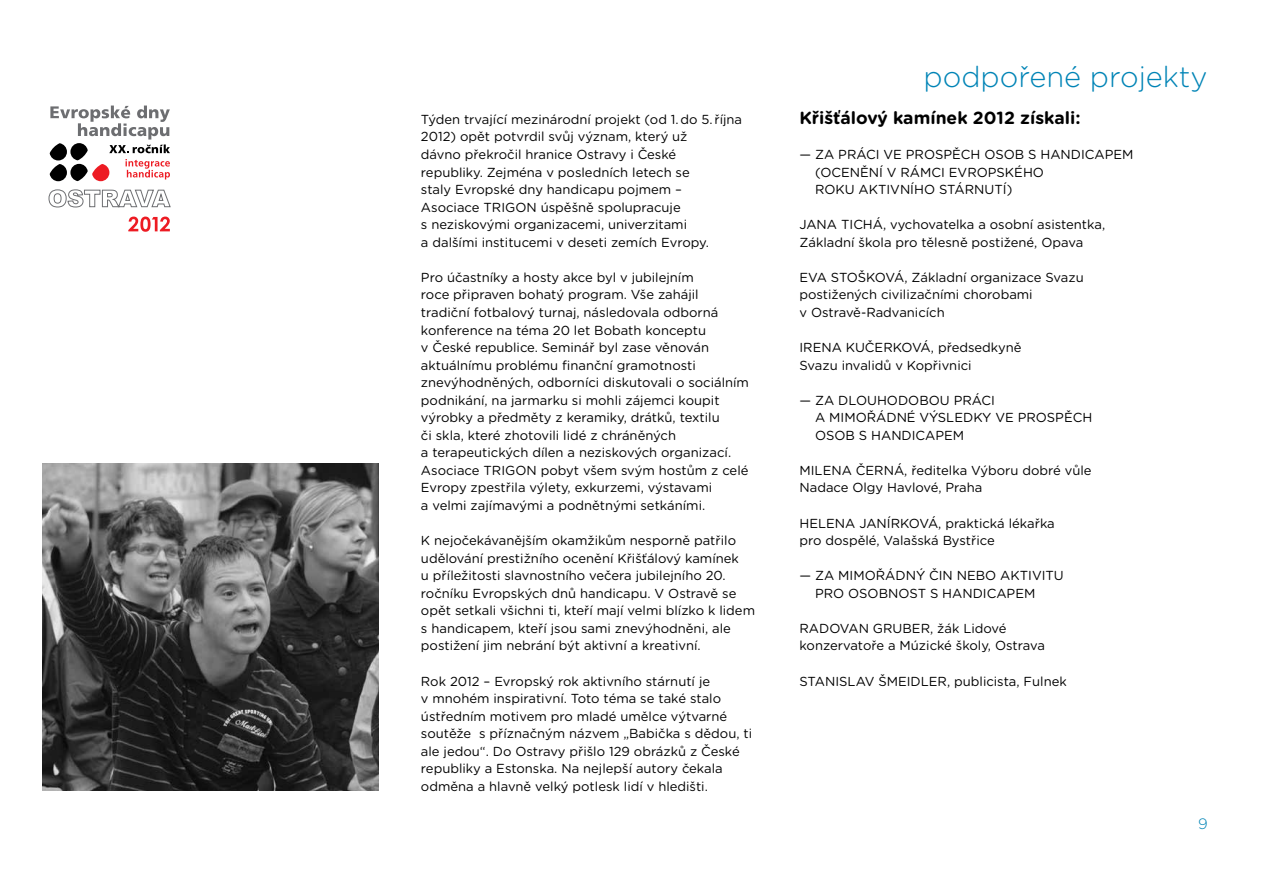
<style>
.page{position:relative;width:1263px;height:893px;background:#fff}
.page>*{position:absolute;margin:0;border:0;box-sizing:border-box;transform-origin:0 0}
.t1{font:300 29.1px "Gotham Rounded";color:#0084b6}
.t2{font:700 17.55px "Gotham Rounded";color:#000}
.t3{font:300 15px "Gotham Rounded";color:#0084b6}
.t4{font:13.05px/17.5px "Gotham Rounded";color:#000}
</style>
<div class="page">
<svg style="left:49px;top:189px;width:122px;height:18px"></svg>
<svg style="left:50px;top:106px;width:120px;height:75px"></svg>
<svg style="left:128px;top:217px;width:42px;height:15px"></svg>
<img style="left:43px;top:463px;width:335px;height:328px">
<p class="t4" style="left:421px;top:110px;width:323px">Týden trvající mezinárodní projekt (od 1. do 5. října 2012) opět potvrdil svůj význam, který už<br>dávno překročil hranice Ostravy i České<br>republiky. Zejména v posledních letech se<br>staly Evropské dny handicapu pojmem – Asociace TRIGON úspěšně spolupracuje<br>s neziskovými organizacemi, univerzitami<br>a dalšími institucemi v deseti zemích Evropy.</p>
<p class="t4" style="left:421px;top:268px;width:330px">Pro účastníky a hosty akce byl v jubilejním<br>roce připraven bohatý program. Vše zahájil tradiční fotbalový turnaj, následovala odborná konference na téma 20 let Bobath konceptu<br>v České republice. Seminář byl zase věnován aktuálnímu problému finanční gramotnosti znevýhodněných, odborníci diskutovali o sociálním podnikání, na jarmarku si mohli zájemci koupit výrobky a předměty z keramiky, drátků, textilu<br>či skla, které zhotovili lidé z chráněných<br>a terapeutických dílen a neziskových organizací.<br>Asociace TRIGON pobyt všem svým hostům z celé Evropy zpestřila výlety, exkurzemi, výstavami<br>a velmi zajímavými a podnětnými setkáními.</p>
<p class="t4" style="left:421px;top:531px;width:336px">K nejočekávanějším okamžikům nesporně patřilo udělování prestižního ocenění Křišťálový kamínek<br>u příležitosti slavnostního večera jubilejního 20. ročníku Evropských dnů handicapu. V Ostravě se opět setkali všichni ti, kteří mají velmi blízko k lidem s handicapem, kteří jsou sami znevýhodněni, ale postižení jim nebrání být aktivní a kreativní.</p>
<p class="t4" style="left:421px;top:672px;width:333px">Rok 2012 – Evropský rok aktivního stárnutí je<br>v mnohém inspirativní. Toto téma se také stalo ústředním motivem pro mladé umělce výtvarné soutěže s příznačným názvem „Babička s dědou, ti ale jedou“. Do Ostravy přišlo 129 obrázků z České republiky a Estonska. Na nejlepší autory čekala odměna a hlavně velký potlesk lidí v hledišti.</p>
<h1 class="t1" style="left:923px;top:57px;width:286px">podpořené projekty</h1>
<h2 class="t2" style="left:799px;top:105px;width:283px">Křišťálový kamínek 2012 získali:</h2>
<p class="t4" style="left:815px;top:145px;width:320px;text-indent:-16px">— ZA PRÁCI VE PROSPĚCH OSOB S HANDICAPEM (OCENĚNÍ V RÁMCI EVROPSKÉHO<br>ROKU AKTIVNÍHO STÁRNUTÍ)</p>
<p class="t4" style="left:799px;top:215px;width:307px">JANA TICHÁ, vychovatelka a osobní asistentka,<br>Základní škola pro tělesně postižené, Opava</p>
<p class="t4" style="left:799px;top:268px;width:286px">EVA STOŠKOVÁ, Základní organizace Svazu postižených civilizačními chorobami<br>v Ostravě-Radvanicích</p>
<p class="t4" style="left:799px;top:338px;width:224px">IRENA KUČERKOVÁ, předsedkyně<br>Svazu invalidů v Kopřivnici</p>
<p class="t4" style="left:815px;top:391px;width:279px;text-indent:-16px">— ZA DLOUHODOBOU PRÁCI<br>A MIMOŘÁDNÉ VÝSLEDKY VE PROSPĚCH<br>OSOB S HANDICAPEM</p>
<p class="t4" style="left:799px;top:461px;width:294px">MILENA ČERNÁ, ředitelka Výboru dobré vůle<br>Nadace Olgy Havlové, Praha</p>
<p class="t4" style="left:799px;top:514px;width:257px">HELENA JANÍRKOVÁ, praktická lékařka pro dospělé, Valašská Bystřice</p>
<p class="t4" style="left:815px;top:566px;width:250px;text-indent:-16px">— ZA MIMOŘÁDNÝ ČIN NEBO AKTIVITU<br>PRO OSOBNOST S HANDICAPEM</p>
<p class="t4" style="left:799px;top:619px;width:247px">RADOVAN GRUBER, žák Lidové konzervatoře a Múzické školy, Ostrava</p>
<p class="t4" style="left:799px;top:671px;width:269px">STANISLAV ŠMEIDLER, publicista, Fulnek</p>
<p class="t3" style="left:1198px;top:814px;width:11px">9</p>
</div>
